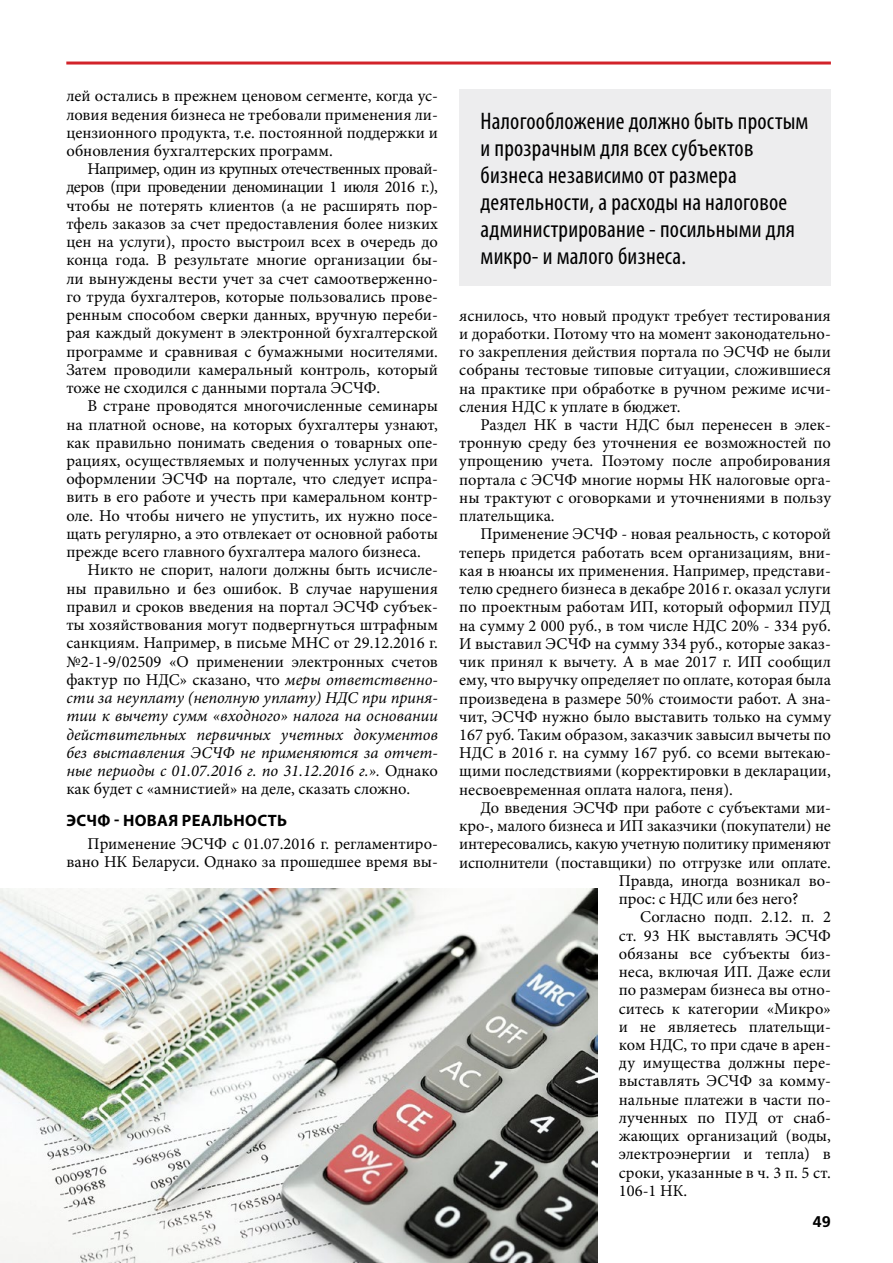
<style>
.page{position:relative;width:893px;height:1263px;background:#fff}
.page>*{position:absolute;margin:0;border:0;box-sizing:border-box;transform-origin:0 0}
.t1{font:condensed 24px/27.2px "Myriad Pro";letter-spacing:.01em;color:#000}
.t2{font:16.5px/18.3px "Minion Pro";color:#000;text-align:justify}
.t3{font:700 16.5px "Myriad Pro";letter-spacing:.02em;color:#000}
.t4{font:700 15.45px "Free Set C";color:#000}
.s1{font-style:italic}
</style>
<div class="page">
<hr style="left:66px;top:62px;width:765px;height:3px;background:#d2232a">
<img style="left:0;top:888px;width:598px;height:375px">
<div style="left:459px;top:89px;width:372px;height:197px;background:#ededee"></div>
<p class="t2" style="left:66px;top:87px;width:373px">лей остались в прежнем ценовом сегменте, когда ус&shy;ловия ведения бизнеса не требовали применения ли&shy;цензионного продукта, т.е. постоянной поддержки и обновления бухгалтерских программ.</p>
<p class="t2" style="left:66px;top:160px;width:373px;text-indent:21px">Например, один из крупных отечественных провай&shy;деров (при проведении деноминации 1 июля 2016 г.), чтобы не потерять клиентов (а не расширять пор&shy;тфель заказов за счет предоставления более низких цен на услуги), просто выстроил всех в очередь до конца года. В результате многие организации бы&shy;ли вынуждены вести учет за счет самоотверженно&shy;го труда бухгалтеров, которые пользовались прове&shy;ренным способом сверки данных, вручную переби&shy;рая каждый документ в электронной бухгалтерской программе и сравнивая с бумажными носителями.<br>Затем проводили камеральный контроль, который тоже не сходился с данными портала ЭСЧФ.</p>
<p class="t2" style="left:66px;top:397px;width:373px;text-indent:21px">В стране проводятся многочисленные семинары на платной основе, на которых бухгалтеры узнают, как правильно понимать сведения о товарных опе&shy;рациях, осуществляемых и полученных услугах при оформлении ЭСЧФ на портале, что следует испра&shy;вить в его работе и учесть при камеральном контр&shy;оле. Но чтобы ничего не упустить, их нужно посе&shy;щать регулярно, а это отвлекает от основной работы прежде всего главного бухгалтера малого бизнеса.</p>
<p class="t2" style="left:66px;top:561px;width:373px;text-indent:21px">Никто не спорит, налоги должны быть исчисле&shy;ны правильно и без ошибок. В случае нарушения правил и сроков введения на портал ЭСЧФ субъек&shy;ты хозяйствования могут подвергнуться штрафным санкциям. Например, в письме МНС от 29.12.2016 г. №2-1-9/02509 «О применении электронных счетов фактур по НДС» сказано, что <span class="s1">меры ответственно&shy;сти за неуплату (неполную уплату) НДС при приня&shy;тии к вычету сумм «входного» налога на основании действительных первичных учетных документов без выставления ЭСЧФ не применяются за отчет&shy;ные периоды с 01.07.2016 г. по 31.12.2016 г.».</span> Однако как будет с «амнистией» на деле, сказать сложно.</p>
<p class="t3" style="left:66px;top:810px;width:222px">ЭСЧФ - НОВАЯ РЕАЛЬНОСТЬ</p>
<p class="t2" style="left:66px;top:834px;width:373px;text-align:right">Применение ЭСЧФ с 01.07.2016 г. регламентиро&shy;вано НК Беларуси. Однако за прошедшее время вы-</p>
<h1 class="t1" style="left:480px;top:107px;width:329px">Налогообложение должно быть простым и прозрачным для всех субъектов бизнеса независимо от размера деятельности, а расходы на налоговое администрирование - посильными для микро- и малого бизнеса.</h1>
<p class="t2" style="left:459px;top:306px;width:373px">яснилось, что новый продукт требует тестирования и доработки. Потому что на момент законодательно&shy;го закрепления действия портала по ЭСЧФ не были собраны тестовые типовые ситуации, сложившиеся на практике при обработке в ручном режиме исчи&shy;сления НДС к уплате в бюджет.</p>
<p class="t2" style="left:459px;top:416px;width:373px;text-indent:21px">Раздел НК в части НДС был перенесен в элек&shy;тронную среду без уточнения ее возможностей по упрощению учета. Поэтому после апробирования портала с ЭСЧФ многие нормы НК налоговые орга&shy;ны трактуют с оговорками и уточнениями в пользу плательщика.</p>
<p class="t2" style="left:459px;top:525px;width:373px;text-indent:21px">Применение ЭСЧФ - новая реальность, с которой теперь придется работать всем организациям, вни&shy;кая в нюансы их применения. Например, представи&shy;телю среднего бизнеса в декабре 2016 г. оказал услуги по проектным работам ИП, который оформил ПУД на сумму 2 000 руб., в том числе НДС 20% - 334 руб.<br>И выставил ЭСЧФ на сумму 334 руб., которые заказ&shy;чик принял к вычету. А в мае 2017 г. ИП сообщил ему, что выручку определяет по оплате, которая была произведена в размере 50% стоимости работ. А зна&shy;чит, ЭСЧФ нужно было выставить только на сумму 167 руб. Таким образом, заказчик завысил вычеты по НДС в 2016 г. на сумму 167 руб. со всеми вытекаю&shy;щими последствиями (корректировки в декларации, несвоевременная оплата налога, пеня).</p>
<p class="t2" style="left:480px;top:798px;width:352px">До введения ЭСЧФ при работе с субъектами ми-</p>
<p class="t2" style="left:459px;top:817px;width:373px">кро-, малого бизнеса и ИП заказчики (покупатели) не</p>
<p class="t2" style="left:459px;top:835px;width:373px">интересовались, какую учетную политику применяют</p>
<p class="t2" style="left:459px;top:853px;width:373px">исполнители (поставщики) по отгрузке или оплате.</p>
<p class="t2" style="left:619px;top:871px;width:213px">Правда, иногда возникал во-</p>
<p class="t2" style="left:619px;top:890px;width:181px">прос: с НДС или без него?</p>
<p class="t2" style="left:640px;top:908px;width:192px">Согласно подп. 2.12. п. 2</p>
<p class="t2" style="left:619px;top:926px;width:213px">ст. 93 НК выставлять ЭСЧФ</p>
<p class="t2" style="left:619px;top:944px;width:213px">обязаны все субъекты биз-</p>
<p class="t2" style="left:619px;top:963px;width:213px">неса, включая ИП. Даже если</p>
<p class="t2" style="left:619px;top:981px;width:213px">по размерам бизнеса вы отно-</p>
<p class="t2" style="left:619px;top:999px;width:213px">ситесь к категории «Микро»</p>
<p class="t2" style="left:619px;top:1017px;width:213px">и не являетесь плательщи-</p>
<p class="t2" style="left:619px;top:1035px;width:213px">ком НДС, то при сдаче в арен-</p>
<p class="t2" style="left:619px;top:1054px;width:213px">ду имущества должны пере-</p>
<p class="t2" style="left:619px;top:1072px;width:213px">выставлять ЭСЧФ за комму-</p>
<p class="t2" style="left:619px;top:1090px;width:213px">нальные платежи в части по-</p>
<p class="t2" style="left:619px;top:1108px;width:213px">лученных по ПУД от снаб-</p>
<p class="t2" style="left:619px;top:1127px;width:213px">жающих организаций (воды,</p>
<p class="t2" style="left:619px;top:1145px;width:213px">электроэнергии и тепла) в</p>
<p class="t2" style="left:619px;top:1163px;width:213px">сроки, указанные в ч. 3 п. 5 ст.</p>
<p class="t2" style="left:619px;top:1181px;width:70px">106-1 НК.</p>
<p class="t4" style="left:812px;top:1212px;width:20px">49</p>
</div>
